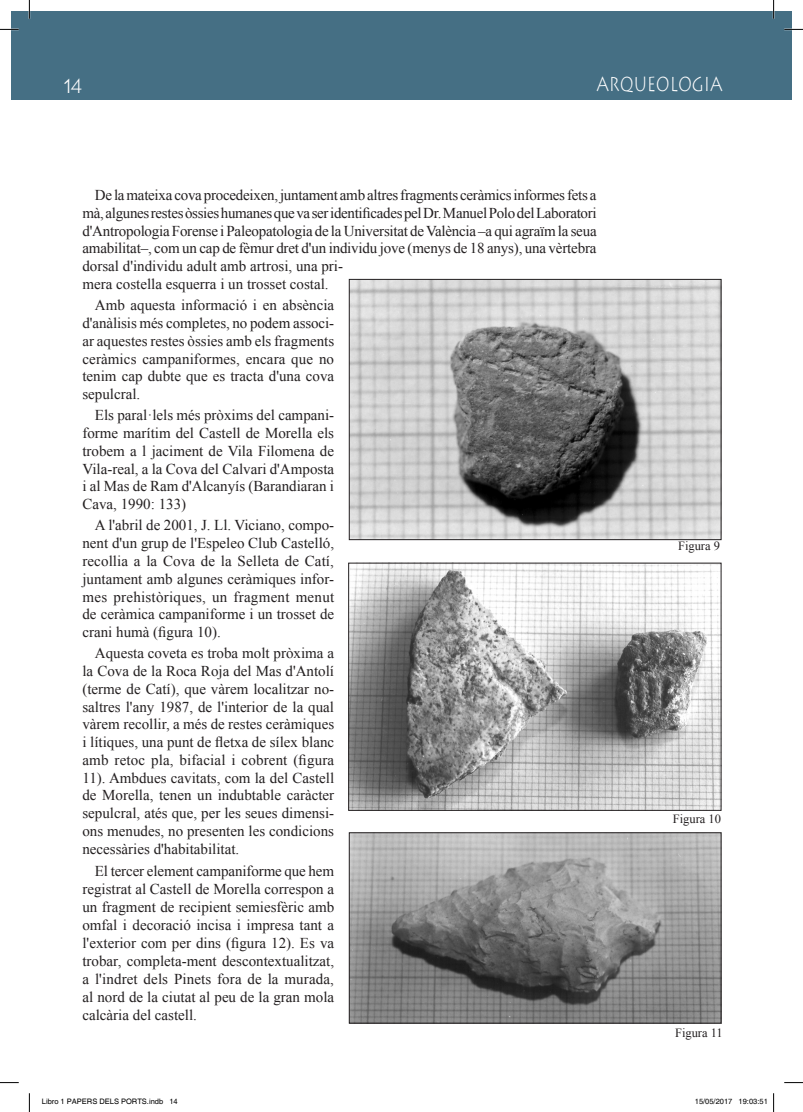
<style>
.page{position:relative;width:803px;height:1112px;background:#fff}
.page>*{position:absolute;margin:0;border:0;box-sizing:border-box;transform-origin:0 0}
.t1{font:300 20px "Lithograph";color:#fff;scale:.8 1}
.t2{font:300 20px "Lithograph";color:#fff}
.t3{font:15px/17.8px "Times New Roman";color:#231f20;text-align:justify}
.t4{font:12.5px "Times New Roman";color:#231f20}
.t5{font:7.5px "Helvetica";color:#000}
</style>
<div class="page">
<div style="left:12px;top:12px;width:779px;height:88px;background:#456f84"></div>
<img style="left:351px;top:281px;width:368px;height:257px">
<img style="left:350px;top:564px;width:369px;height:244px">
<div style="left:349px;top:279px;width:372px;height:261px;border:1px solid #231f20"></div>
<img style="left:351px;top:834px;width:368px;height:187px">
<div style="left:349px;top:832px;width:372px;height:191px;border:1px solid #231f20"></div>
<svg style="left:0;top:29px;width:19px;height:1px"></svg>
<svg style="left:784px;top:29px;width:19px;height:1px"></svg>
<svg style="left:0;top:1082px;width:19px;height:1px"></svg>
<svg style="left:784px;top:1082px;width:19px;height:1px"></svg>
<svg style="left:29px;top:0;width:1px;height:19px"></svg>
<svg style="left:29px;top:1093px;width:1px;height:18px"></svg>
<svg style="left:773px;top:0;width:1px;height:19px"></svg>
<svg style="left:773px;top:1093px;width:1px;height:18px"></svg>
<h1 class="t2" style="left:64px;top:74px;width:20px">14</h1>
<h1 class="t1" style="left:596px;top:73px;width:159px">ARQUEOLOGIA</h1>
<p class="t3" style="left:82px;top:186px;width:516px;text-align:left;text-indent:12px">De la mateixa cova procedeixen, juntament amb altres fragments ceràmics informes fets a mà, algunes restes òssies humanes que va ser identificades pel Dr. Manuel Polo del Laboratori d'Antropologia Forense i Paleopatologia de la Universitat de València –a qui agraïm la seua amabilitat–, com un cap de fèmur dret d'un individu jove (menys de 18 anys), una vèrtebra dorsal d'individu adult amb artrosi, una pri-<br>mera costella esquerra i un trosset costal.</p>
<p class="t3" style="left:82px;top:296px;width:253px;text-indent:12px">Amb aquesta informació i en absència d'anàlisis més completes, no podem associ&shy;ar aquestes restes òssies amb els fragments ceràmics campaniformes, encara que no tenim cap dubte que es tracta d'una cova sepulcral.</p>
<p class="t3" style="left:82px;top:406px;width:253px;text-indent:12px">Els paral·lels més pròxims del campani&shy;forme marítim del Castell de Morella els trobem a l jaciment de Vila Filomena de Vila-real, a la Cova del Calvari d'Amposta i al Mas de Ram d'Alcanyís (Barandiaran i Cava, 1990: 133)</p>
<p class="t3" style="left:82px;top:516px;width:253px;text-indent:12px">A l'abril de 2001, J. Ll. Viciano, compo&shy;nent d'un grup de l'Espeleo Club Castelló, recollia a la Cova de la Selleta de Catí, juntament amb algunes ceràmiques infor&shy;mes prehistòriques, un fragment menut de ceràmica campaniforme i un trosset de crani humà (figura 10).</p>
<p class="t3" style="left:82px;top:644px;width:253px;text-indent:12px">Aquesta coveta es troba molt pròxima a la Cova de la Roca Roja del Mas d'Antolí (terme de Catí), que vàrem localitzar no&shy;saltres l'any 1987, de l'interior de la qual vàrem recollir, a més de restes ceràmiques i lítiques, una punt de fletxa de sílex blanc amb retoc pla, bifacial i cobrent (figura 11). Ambdues cavitats, com la del Castell de Morella, tenen un indubtable caràcter sepulcral, atés que, per les seues dimensi&shy;ons menudes, no presenten les condicions necessàries d'habitabilitat.</p>
<p class="t3" style="left:82px;top:861px;width:253px;text-indent:12px">El tercer element campaniforme que hem registrat al Castell de Morella correspon a un fragment de recipient semiesfèric amb omfal i decoració incisa i impresa tant a l'exterior com per dins (figura 12). Es va trobar, completa-ment descontextualitzat, a l'indret dels Pinets fora de la murada, al nord de la ciutat al peu de la gran mola calcària del castell.</p>
<p class="t4" style="left:678px;top:537px;width:44px">Figura 9</p>
<p class="t4" style="left:673px;top:810px;width:50px">Figura 10</p>
<p class="t4" style="left:675px;top:1024px;width:49px">Figura 11</p>
<p class="t5" style="left:42px;top:1097px;width:137px">Libro 1 PAPERS DELS PORTS.indb 14</p>
<p class="t5" style="left:695px;top:1097px;width:74px">15/05/2017 19:03:51</p>
</div>
